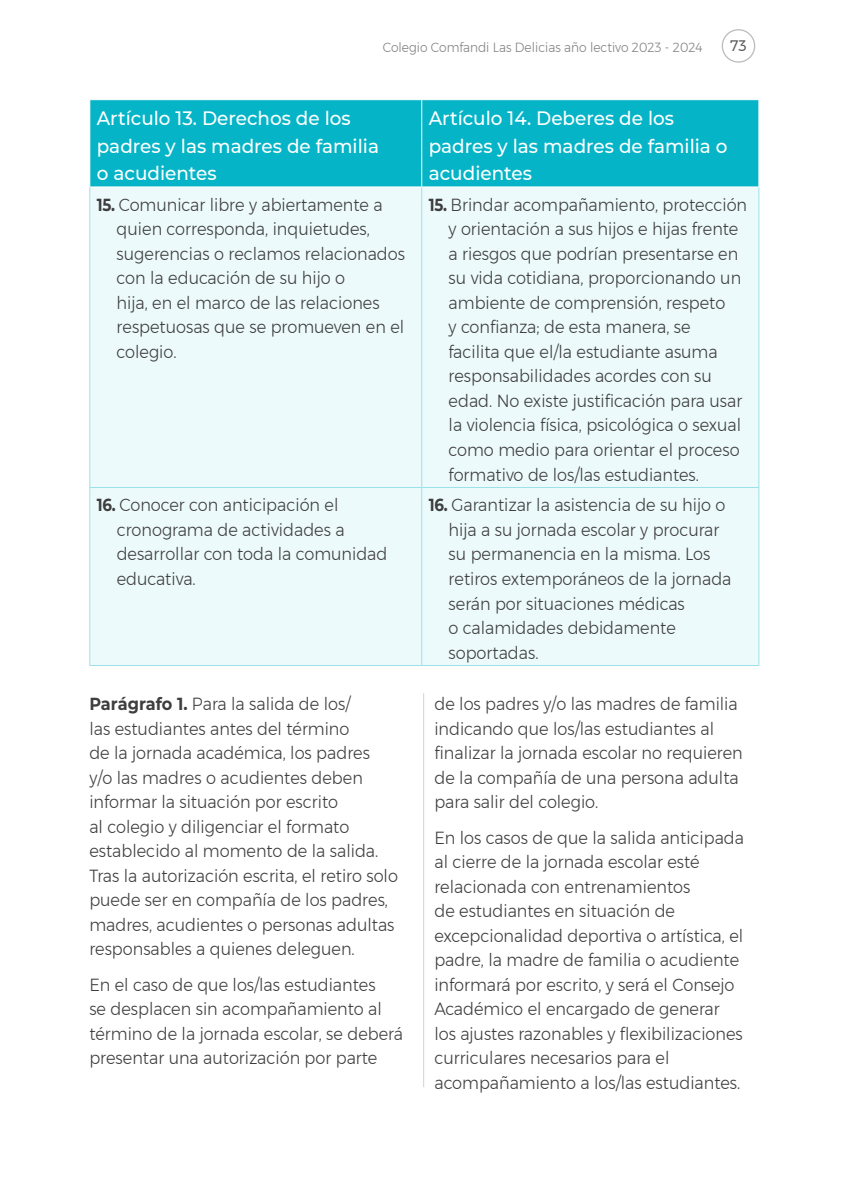
<style>
.page{position:relative;width:844px;height:1191px;background:#fff}
.page>*{position:absolute;margin:0;border:0;box-sizing:border-box;transform-origin:0 0}
.t1{font:500 19.43px/27.3px "Montserrat";color:#fff;scale:.95 1}
.t2{font:300 17.5px/24.5px "Montserrat";color:#3e3e3f;scale:.92 1}
.t3{font:15.22px "Montserrat";color:#57585a;scale:.92 1}
.t4{font:300 13.3px "Montserrat";color:#808285;scale:.92 1}
.s1{font-weight:700}
</style>
<div class="page">
<div style="left:721px;top:29px;width:34px;height:34px;border:1px solid #bcbdc0;border-radius:50%"></div>
<div style="left:90px;top:100px;width:668px;height:86px;background:#05b5c7"></div>
<div style="left:90px;top:187px;width:668px;height:478px;background:#edfafb"></div>
<hr style="left:421px;top:100px;width:1px;height:86px;background:#fff">
<hr style="left:89px;top:187px;width:1px;height:300px;background:#9be1e9">
<hr style="left:421px;top:187px;width:1px;height:300px;background:#9be1e9">
<hr style="left:758px;top:187px;width:1px;height:300px;background:#9be1e9">
<hr style="left:89px;top:487px;width:332px;height:1px;background:#9be1e9">
<hr style="left:89px;top:488px;width:1px;height:177px;background:#9be1e9">
<hr style="left:421px;top:487px;width:338px;height:1px;background:#9be1e9">
<hr style="left:421px;top:488px;width:1px;height:177px;background:#9be1e9">
<hr style="left:758px;top:488px;width:1px;height:177px;background:#9be1e9">
<hr style="left:89px;top:665px;width:332px;height:1px;background:#9be1e9">
<hr style="left:421px;top:665px;width:338px;height:1px;background:#9be1e9">
<hr style="left:423px;top:693px;width:1px;height:394px;background:#d1d2d4">
<p class="t4" style="left:383px;top:37px;width:349px">Colegio Comfandi Las Delicias año lectivo 2023 - 2024</p>
<p class="t3" style="left:730px;top:34px;width:19px">73</p>
<p class="t1" style="left:97px;top:104px;width:298px">Artículo 13. Derechos de los padres y las madres de familia o acudientes</p>
<p class="t1" style="left:428px;top:104px;width:316px">Artículo 14. Deberes de los padres y las madres de familia o acudientes</p>
<p class="t2" style="left:117px;top:192px;width:315px;text-indent:-20px"><span class="s1">15.</span> Comunicar libre y abiertamente a quien corresponda, inquietudes, sugerencias o reclamos relacionados con la educación de su hijo o<br>hija, en el marco de las relaciones respetuosas que se promueven en el colegio.</p>
<p class="t2" style="left:448px;top:192px;width:326px;text-indent:-20px"><span class="s1">15.</span> Brindar acompañamiento, protección y orientación a sus hijos e hijas frente a riesgos que podrían presentarse en su vida cotidiana, proporcionando un ambiente de comprensión, respeto<br>y confianza; de esta manera, se<br>facilita que el/la estudiante asuma responsabilidades acordes con su edad. No existe justificación para usar la violencia física, psicológica o sexual como medio para orientar el proceso formativo de los/las estudiantes.</p>
<p class="t2" style="left:117px;top:493px;width:296px;text-indent:-20px"><span class="s1">16.</span> Conocer con anticipación el cronograma de actividades a desarrollar con toda la comunidad educativa.</p>
<p class="t2" style="left:448px;top:493px;width:309px;text-indent:-20px"><span class="s1">16.</span> Garantizar la asistencia de su hijo o hija a su jornada escolar y procurar su permanencia en la misma. Los retiros extemporáneos de la jornada serán por situaciones médicas<br>o calamidades debidamente soportadas.</p>
<p class="t2" style="left:89px;top:691px;width:337px"><span class="s1">Parágrafo 1.</span> Para la salida de los/<br>las estudiantes antes del término<br>de la jornada académica, los padres<br>y/o las madres o acudientes deben informar la situación por escrito<br>al colegio y diligenciar el formato establecido al momento de la salida.<br>Tras la autorización escrita, el retiro solo puede ser en compañía de los padres, madres, acudientes o personas adultas responsables a quienes deleguen.</p>
<p class="t2" style="left:89px;top:972px;width:342px">En el caso de que los/las estudiantes<br>se desplacen sin acompañamiento al término de la jornada escolar, se deberá presentar una autorización por parte</p>
<p class="t2" style="left:434px;top:691px;width:336px">de los padres y/o las madres de familia indicando que los/las estudiantes al finalizar la jornada escolar no requieren de la compañía de una persona adulta para salir del colegio.</p>
<p class="t2" style="left:434px;top:825px;width:338px">En los casos de que la salida anticipada al cierre de la jornada escolar esté relacionada con entrenamientos<br>de estudiantes en situación de excepcionalidad deportiva o artística, el padre, la madre de familia o acudiente informará por escrito, y será el Consejo Académico el encargado de generar los ajustes razonables y flexibilizaciones curriculares necesarios para el acompañamiento a los/las estudiantes.</p>
</div>
